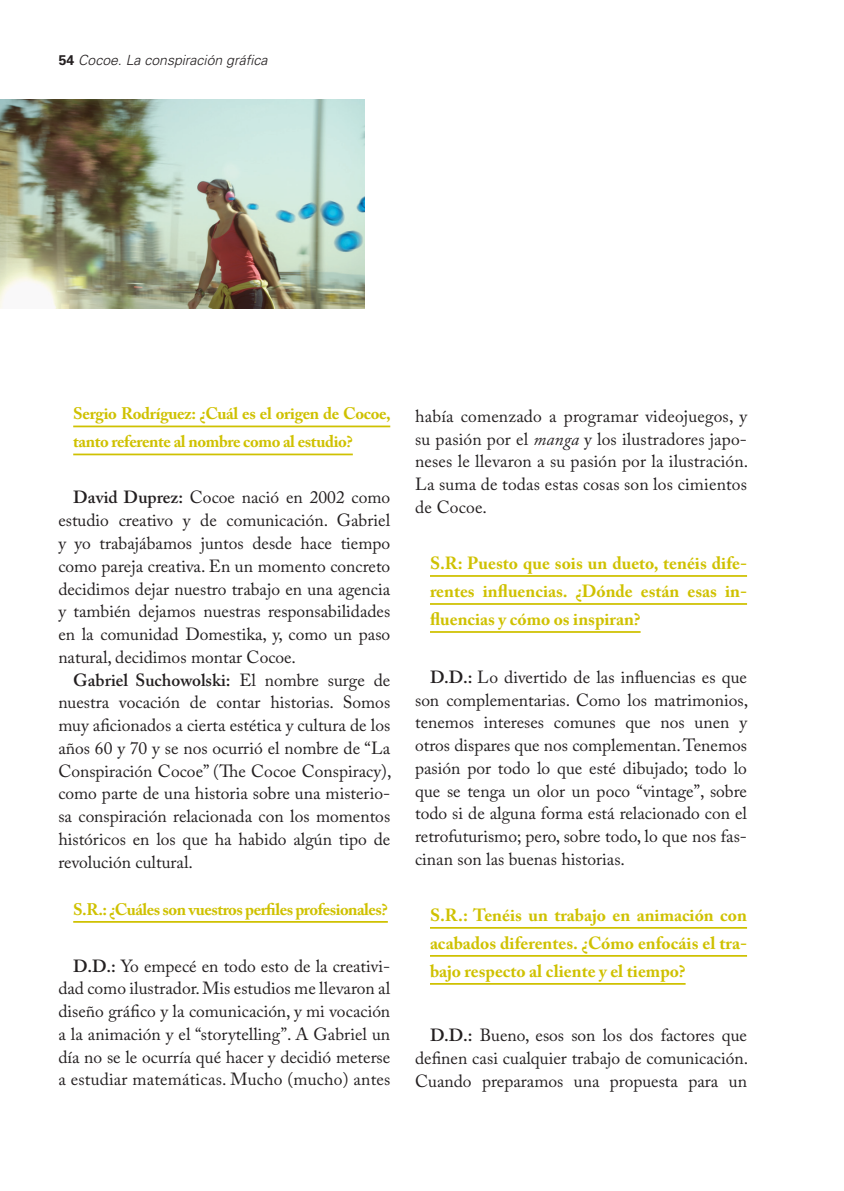
<style>
.page{position:relative;width:844px;height:1191px;background:#fff}
.page>*{position:absolute;margin:0;border:0;box-sizing:border-box;transform-origin:0 0}
.texto_común{font:17.5px/22.8px "Adobe Caslon Pro";color:#231f20;text-align:justify}
.filetes2{font:700 17.5px/28px "Adobe Caslon Pro";color:#cfc101;text-align:justify}
.filetes2-2{font:700 16.62px/28px "Adobe Caslon Pro";letter-spacing:-.02em;color:#cfc101}
.t1{font:italic 300 14px "Univers LT Std";color:#231f20}
.s1{font-weight:700;font-style:normal}
.s2{font-weight:600}
.s3{font-style:italic}
</style>
<div class="page">
<hr style="left:73px;top:425px;width:317px;height:2px;background:#cfc101">
<hr style="left:73px;top:453px;width:280px;height:2px;background:#cfc101">
<hr style="left:73px;top:921px;width:315px;height:1px;background:#cfc101">
<hr style="left:430px;top:575px;width:316px;height:2px;background:#cfc101">
<hr style="left:430px;top:603px;width:316px;height:2px;background:#cfc101">
<hr style="left:430px;top:631px;width:210px;height:2px;background:#cfc101">
<hr style="left:430px;top:927px;width:316px;height:1px;background:#cfc101">
<hr style="left:430px;top:955px;width:316px;height:1px;background:#cfc101">
<hr style="left:430px;top:983px;width:255px;height:1px;background:#cfc101">
<img style="left:0;top:99px;width:364px;height:209px">
<p class="t1" style="left:59px;top:51px;width:210px"><span class="s1">54</span> Cocoe. La conspiración gráfica</p>
<p class="filetes2-2" style="left:73px;top:400px;width:319px">Sergio Rodríguez: ¿Cuál es el origen de Cocoe, tanto referente al nombre como al estudio?</p>
<p class="texto_común" style="left:58px;top:486px;width:333px;text-indent:15px"><span class="s2">David Duprez:</span> Cocoe nació en 2002 como estudio creativo y de comunicación. Gabriel y yo trabajábamos juntos desde hace tiempo como pareja creativa. En un momento concreto decidimos dejar nuestro trabajo en una agencia y también dejamos nuestras responsabilidades en la comunidad Domestika, y, como un paso natural, decidimos montar Cocoe.</p>
<p class="texto_común" style="left:58px;top:668px;width:334px;text-indent:15px"><span class="s2">Gabriel Suchowolski:</span> El nombre surge de nuestra vocación de contar historias. Somos muy aficionados a cierta estética y cultura de los años 60 y 70 y se nos ocurrió el nombre de “La Conspiración Cocoe” (The Cocoe Conspiracy), como parte de una historia sobre una misterio&shy;sa conspiración relacionada con los momentos históricos en los que ha habido algún tipo de revolución cultural.</p>
<p class="filetes2-2" style="left:73px;top:895px;width:316px">S.R.: ¿Cuáles son vuestros perfiles profesionales?</p>
<p class="texto_común" style="left:58px;top:954px;width:333px;text-indent:15px"><span class="s2">D.D.:</span> Yo empecé en todo esto de la creativi&shy;dad como ilustrador. Mis estudios me llevaron al diseño gráfico y la comunicación, y mi vocación a la animación y el “storytelling”. A Gabriel un día no se le ocurría qué hacer y decidió meterse a estudiar matemáticas. Mucho (mucho) antes</p>
<p class="texto_común" style="left:415px;top:404px;width:334px">había comenzado a programar videojuegos, y su pasión por el <span class="s3">manga</span> y los ilustradores japo&shy;neses le llevaron a su pasión por la ilustración.<br>La suma de todas estas cosas son los cimientos de Cocoe.</p>
<p class="filetes2" style="left:430px;top:549px;width:318px">S.R: Puesto que sois un dueto, tenéis dife&shy;rentes influencias. ¿Dónde están esas in&shy;fluencias y cómo os inspiran?</p>
<p class="texto_común" style="left:415px;top:665px;width:334px;text-indent:15px"><span class="s2">D.D.:</span> Lo divertido de las influencias es que son complementarias. Como los matrimonios, tenemos intereses comunes que nos unen y otros dispares que nos complementan. Tenemos pasión por todo lo que esté dibujado; todo lo que se tenga un olor un poco “vintage”, sobre todo si de alguna forma está relacionado con el retrofuturismo; pero, sobre todo, lo que nos fas&shy;cinan son las buenas historias.</p>
<p class="filetes2" style="left:430px;top:900px;width:318px">S.R.: Tenéis un trabajo en animación con acabados diferentes. ¿Cómo enfocáis el tra&shy;bajo respecto al cliente y el tiempo?</p>
<p class="texto_común" style="left:415px;top:1023px;width:334px;text-indent:15px"><span class="s2">D.D.:</span> Bueno, esos son los dos factores que definen casi cualquier trabajo de comunicación.<br>Cuando preparamos una propuesta para un</p>
</div>
